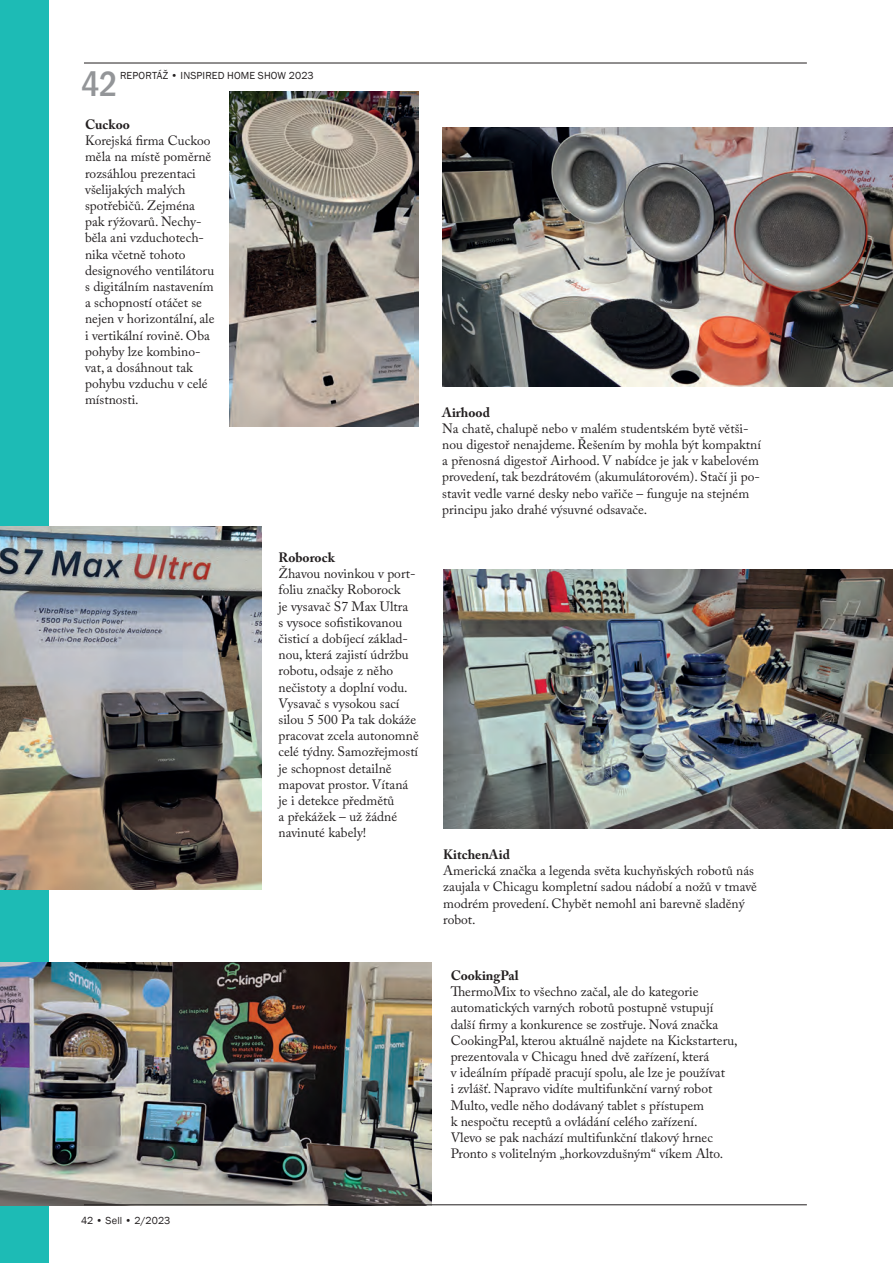
<style>
.page{position:relative;width:893px;height:1263px;background:#fff}
.page>*{position:absolute;margin:0;border:0;box-sizing:border-box;transform-origin:0 0}
.t1{font:500 condensed 36px "Franklin Gothic";color:#939598}
.t2{font:13.5px/16.2px "Adobe Caslon Pro";color:#231f20}
.t3{font:700 13.5px "Adobe Caslon Pro";color:#231f20}
.t4{font:10.5px "Franklin Gothic";letter-spacing:.01em;color:#231f20}
</style>
<div class="page">
<hr style="left:84px;top:63px;width:723px;height:1px;background:#231f20">
<div style="left:0;top:0;width:49px;height:1263px;background:#1dbbb5"></div>
<img style="left:230px;top:91px;width:189px;height:336px">
<img style="left:0;top:527px;width:262px;height:363px">
<img style="left:0;top:963px;width:431px;height:242px">
<img style="left:442px;top:128px;width:451px;height:259px">
<img style="left:443px;top:570px;width:450px;height:259px">
<hr style="left:84px;top:1204px;width:723px;height:1px;background:#231f20">
<p class="t4" style="left:120px;top:69px;width:195px">REPORTÁŽ • INSPIRED HOME SHOW 2023</p>
<h1 class="t1" style="left:81px;top:60px;width:38px">42</h1>
<p class="t3" style="left:85px;top:116px;width:46px">Cuckoo</p>
<p class="t2" style="left:85px;top:132px;width:131px">Korejská firma Cuckoo měla na místě poměrně rozsáhlou prezentaci všelijakých malých spotřebičů. Zejména pak rýžovarů. Nechy&shy;běla ani vzduchotech&shy;nika včetně tohoto designového ventilátoru s digitálním nastavením a schopností otáčet se nejen v horizontální, ale i vertikální rovině. Oba pohyby lze kombino&shy;vat, a dosáhnout tak pohybu vzduchu v celé místnosti.</p>
<p class="t3" style="left:279px;top:549px;width:58px">Roborock</p>
<p class="t2" style="left:279px;top:565px;width:142px">Žhavou novinkou v port&shy;foliu značky Roborock<br>je vysavač S7 Max Ultra<br>s vysoce sofistikovanou čisticí a dobíjecí základ&shy;nou, která zajistí údržbu robotu, odsaje z něho nečistoty a doplní vodu.<br>Vysavač s vysokou sací silou 5 500 Pa tak dokáže pracovat zcela autonomně celé týdny. Samozřejmostí je schopnost detailně mapovat prostor. Vítaná je i detekce předmětů<br>a překážek – už žádné navinuté kabely!</p>
<p class="t4" style="left:81px;top:1213px;width:91px">42 • Sell • 2/2023</p>
<p class="t3" style="left:442px;top:404px;width:49px">Airhood</p>
<p class="t2" style="left:442px;top:420px;width:320px">Na chatě, chalupě nebo v malém studentském bytě větši&shy;nou digestoř nenajdeme. Řešením by mohla být kompaktní a přenosná digestoř Airhood. V nabídce je jak v kabelovém provedení, tak bezdrátovém (akumulátorovém). Stačí ji po&shy;stavit vedle varné desky nebo vařiče – funguje na stejném principu jako drahé výsuvné odsavače.</p>
<p class="t3" style="left:443px;top:846px;width:68px">KitchenAid</p>
<p class="t2" style="left:443px;top:862px;width:315px">Americká značka a legenda světa kuchyňských robotů nás zaujala v Chicagu kompletní sadou nádobí a nožů v tmavě modrém provedení. Chybět nemohl ani barevně sladěný robot.</p>
<p class="t3" style="left:451px;top:967px;width:69px">CookingPal</p>
<p class="t2" style="left:451px;top:983px;width:289px">ThermoMix to všechno začal, ale do kategorie automatických varných robotů postupně vstupují další firmy a konkurence se zostřuje. Nová značka CookingPal, kterou aktuálně najdete na Kickstarteru, prezentovala v Chicagu hned dvě zařízení, která<br>v ideálním případě pracují spolu, ale lze je používat<br>i zvlášť. Napravo vidíte multifunkční varný robot Multo, vedle něho dodávaný tablet s přístupem<br>k nespočtu receptů a ovládání celého zařízení.<br>Vlevo se pak nachází multifunkční tlakový hrnec Pronto s volitelným „horkovzdušným“ víkem Alto.</p>
</div>
